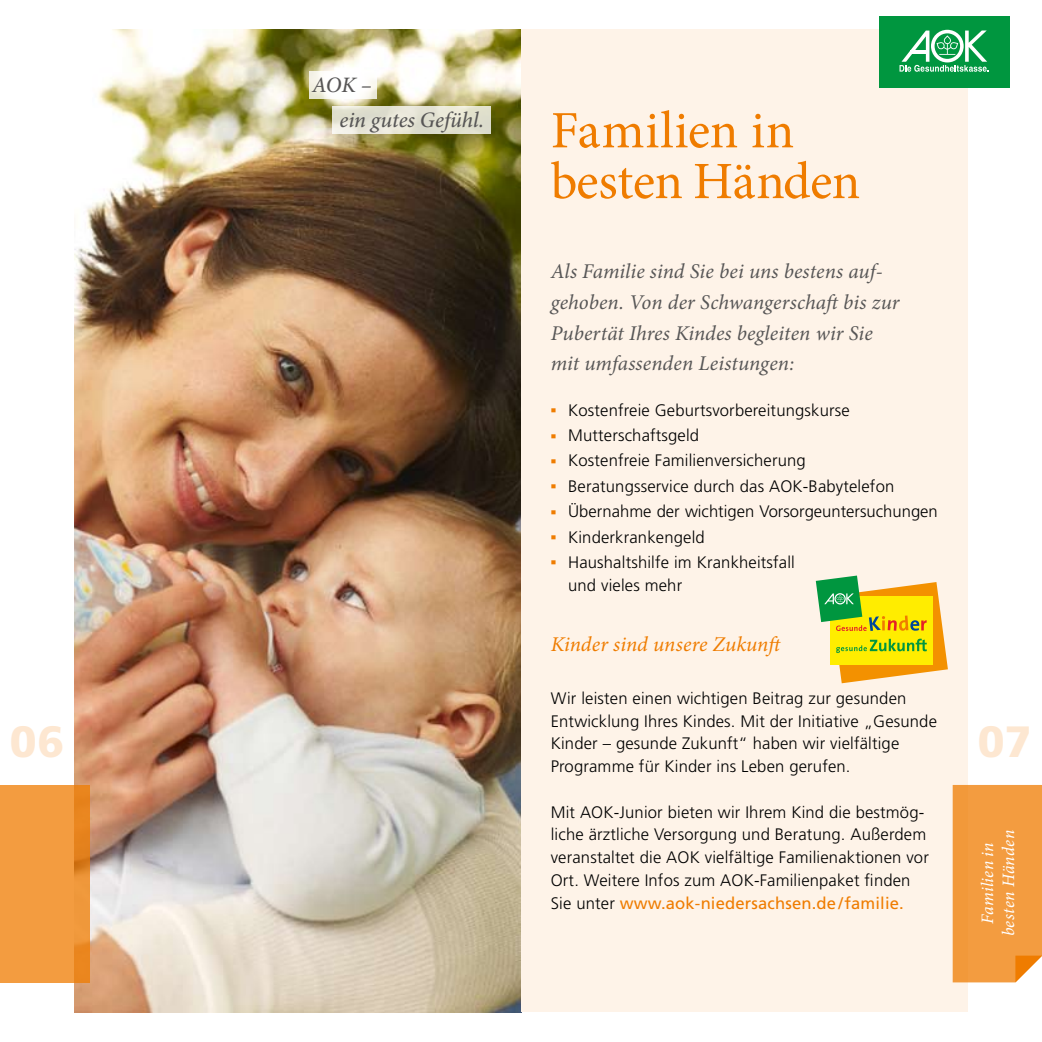
<style>
.page{position:relative;width:1042px;height:1042px;background:#fff}
.page>*{position:absolute;margin:0;border:0;box-sizing:border-box;transform-origin:0 0}
.t1{font:300 58.1px "Frutiger LT";color:#ef7c00;scale:.29 1}
.t2{font:52.5px/50.8px "Minion Pro";letter-spacing:-.01em;color:#ef7c00}
.t3{font:900 43.75px "Frutiger LT";color:#fde7d1}
.t4{font:italic 500 22.05px/34.6px "Minion Pro";letter-spacing:-.005em;color:#575656}
.t5{font:italic 21px/30.6px "Minion Pro";letter-spacing:.005em;color:#575656}
.t6{font:italic 21px "Minion Pro";color:#ef7c00}
.t7{font:italic 17.5px/21px "Minion Pro";letter-spacing:.015em;color:#fff;text-align:center}
.t8{font:300 16.62px/22.8px "Frutiger LT";letter-spacing:.01em;color:#000}
.s1{font-weight:400;color:#ef7c00}
</style>
<div class="page">
<img style="left:74px;top:30px;width:447px;height:982px">
<svg style="left:309px;top:71px;width:67px;height:28px"></svg>
<svg style="left:332px;top:106px;width:159px;height:28px;background:#e4e3d4"></svg>
<div style="left:521px;top:30px;width:446px;height:982px;background:#fef3e8"></div>
<div style="left:952px;top:785px;width:90px;height:197px;background:#f39c40"></div>
<div style="left:879px;top:16px;width:130px;height:72px;background:#00963f"></div>
<svg style="left:899px;top:30px;width:89px;height:42px"></svg>
<svg style="left:0;top:785px;width:89px;height:197px;background:#f1993b"></svg>
<svg style="left:816px;top:575px;width:132px;height:108px"></svg>
<h3 class="t4" style="left:339px;top:68px;width:146px;text-indent:-27px">AOK –<br>ein gutes Gefühl.</h3>
<h2 class="t2" style="left:551px;top:105px;width:311px">Familien in besten Händen</h2>
<p class="t5" style="left:551px;top:256px;width:350px">Als Familie sind Sie bei uns bestens auf&shy;gehoben. Von der Schwangerschaft bis zur Pubertät Ihres Kindes begleiten wir Sie mit umfassenden Leistungen:</p>
<h1 class="t1" style="left:551px;top:373px;width:21px">-</h1>
<p class="t8" style="left:568px;top:399px;width:283px">Kostenfreie Geburtsvorbereitungskurse</p>
<h1 class="t1" style="left:551px;top:398px;width:21px">-</h1>
<p class="t8" style="left:568px;top:424px;width:133px">Mutterschaftsgeld</p>
<h1 class="t1" style="left:551px;top:424px;width:21px">-</h1>
<p class="t8" style="left:568px;top:449px;width:239px">Kostenfreie Familienversicherung</p>
<h1 class="t1" style="left:551px;top:449px;width:21px">-</h1>
<p class="t8" style="left:568px;top:475px;width:328px">Beratungsservice durch das AOK-Babytelefon</p>
<h1 class="t1" style="left:551px;top:475px;width:21px">-</h1>
<p class="t8" style="left:568px;top:500px;width:371px">Übernahme der wichtigen Vorsorgeuntersuchungen</p>
<h1 class="t1" style="left:551px;top:500px;width:21px">-</h1>
<p class="t8" style="left:568px;top:526px;width:138px">Kinderkrankengeld</p>
<h1 class="t1" style="left:551px;top:525px;width:21px">-</h1>
<p class="t8" style="left:568px;top:551px;width:228px">Haushaltshilfe im Krankheitsfall und vieles mehr</p>
<p class="t6" style="left:551px;top:629px;width:234px">Kinder sind unsere Zukunft</p>
<p class="t8" style="left:551px;top:687px;width:388px">Wir leisten einen wichtigen Beitrag zur gesunden Entwicklung Ihres Kindes. Mit der Initiative „Gesunde Kinder – gesunde Zukunft“ haben wir vielfältige Programme für Kinder ins Leben gerufen.</p>
<p class="t8" style="left:551px;top:801px;width:380px">Mit AOK-Junior bieten wir Ihrem Kind die bestmög&shy;liche ärztliche Versorgung und Beratung. Außerdem veranstaltet die AOK vielfältige Familienaktionen vor Ort. Weitere Infos zum AOK-Familienpaket finden Sie unter <span class="s1">www.aok-niedersachsen.de/familie.</span></p>
<h3 class="t3" style="left:10px;top:715px;width:56px">06</h3>
<h3 class="t3" style="left:978px;top:715px;width:55px">07</h3>
<p class="t7" style="left:977px;top:936px;width:108px;rotate:-90deg">Familien in besten Händen</p>
</div>
